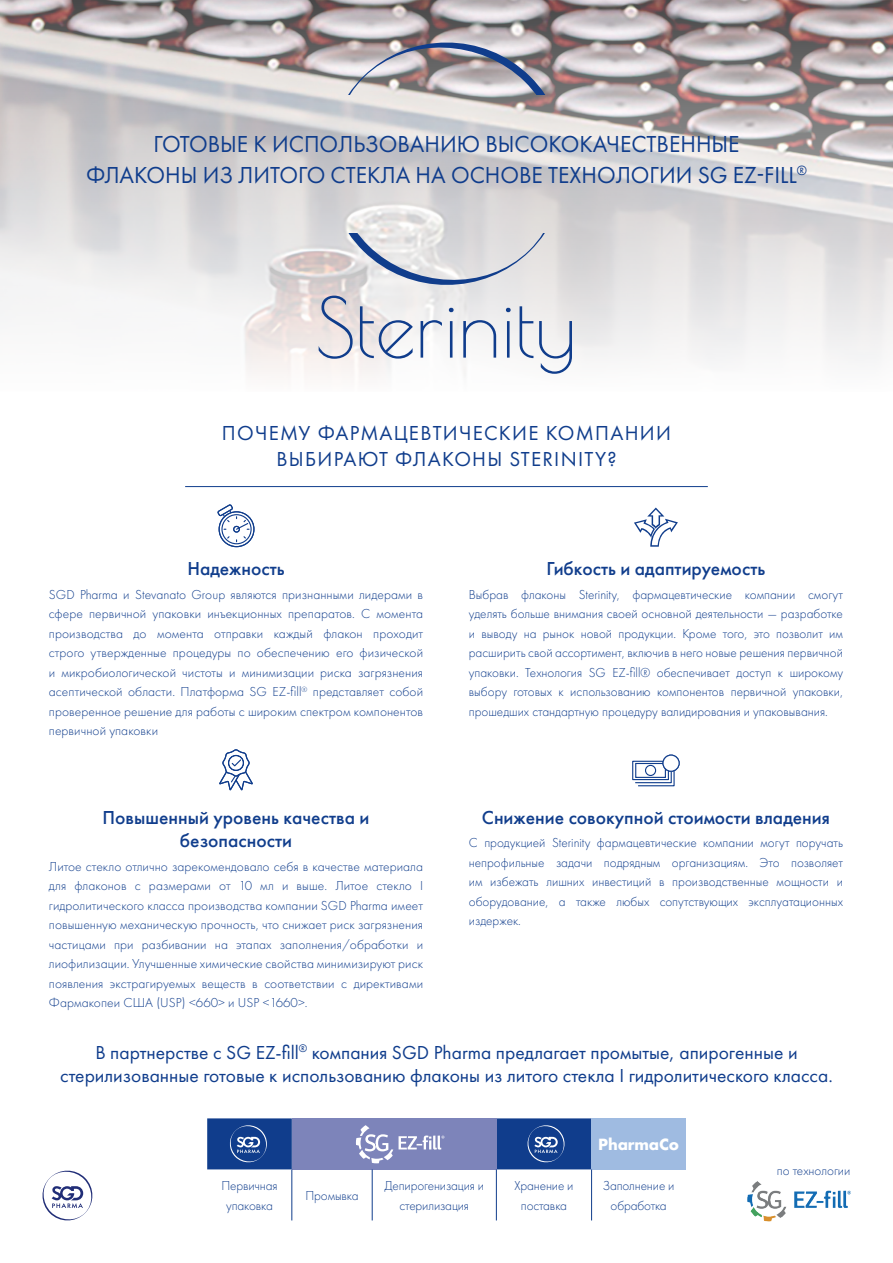
<style>
.page{position:relative;width:893px;height:1263px;background:#fff}
.page>*{position:absolute;margin:0;border:0;box-sizing:border-box;transform-origin:0 0}
.t1{font:24px/31.5px "Futura PT";color:#103d8c;text-align:center}
.t2{font:21px/25.2px "Futura PT";letter-spacing:.06em;color:#103d8c;text-align:center}
.t3{font:19.5px/23.4px "Futura PT";color:#103d8c;text-align:center}
.t4{font:500 19.5px/23.4px "Futura PT";color:#103d8c;text-align:center}
.t5{font:700 15px "Futura";letter-spacing:-.01em;color:#fff}
.t6{font:300 13.5px/19.5px "Futura PT";color:#103d8c;text-align:justify}
</style>
<div class="page">
<svg style="left:0;top:0;width:893px;height:376px"></svg>
<img style="left:329px;top:43px;width:235px;height:51px">
<svg style="left:329px;top:233px;width:235px;height:52px;background:#d0d2d9"></svg>
<hr style="left:185px;top:486px;width:523px;height:1px;background:#103d8c">
<svg style="left:43px;top:1170px;width:49px;height:50px"></svg>
<svg style="left:319px;top:296px;width:34px;height:63px;background:#cbc9d3"></svg>
<svg style="left:360px;top:306px;width:53px;height:53px"></svg>
<svg style="left:421px;top:320px;width:21px;height:38px"></svg>
<svg style="left:449px;top:308px;width:5px;height:4px"></svg>
<hr style="left:450px;top:321px;width:2px;height:37px;background:#103d8c">
<svg style="left:463px;top:320px;width:33px;height:38px"></svg>
<svg style="left:506px;top:308px;width:5px;height:4px"></svg>
<hr style="left:507px;top:321px;width:3px;height:37px;background:#103d8c">
<svg style="left:520px;top:306px;width:13px;height:52px"></svg>
<svg style="left:539px;top:321px;width:33px;height:53px"></svg>
<div style="left:592px;top:1118px;width:94px;height:51px;background:#9fbbe1"></div>
<hr style="left:291px;top:1169px;width:1px;height:51px;background:#103d8c">
<hr style="left:372px;top:1169px;width:1px;height:51px;background:#103d8c">
<hr style="left:496px;top:1169px;width:1px;height:51px;background:#103d8c">
<hr style="left:591px;top:1169px;width:1px;height:51px;background:#103d8c">
<svg style="left:207px;top:1118px;width:385px;height:51px;background:#556caa"></svg>
<svg style="left:634px;top:508px;width:44px;height:39px"></svg>
<svg style="left:219px;top:749px;width:34px;height:42px"></svg>
<svg style="left:632px;top:760px;width:43px;height:27px"></svg>
<svg style="left:663px;top:755px;width:16px;height:16px"></svg>
<div style="left:662px;top:754px;width:18px;height:18px;border:1px solid #103d8c;border-radius:50%"></div>
<div style="left:219px;top:511px;width:35px;height:36px;border:1px solid #103d8c;border-radius:50%"></div>
<svg style="left:217px;top:504px;width:35px;height:41px"></svg>
<img style="left:747px;top:1181px;width:104px;height:41px">
<h1 class="t1" style="left:86px;top:128px;width:722px">ГОТОВЫЕ К ИСПОЛЬЗОВАНИЮ ВЫСОКОКАЧЕСТВЕННЫЕ<br>ФЛАКОНЫ ИЗ ЛИТОГО СТЕКЛА НА ОСНОВЕ ТЕХНОЛОГИИ SG EZ-FILL<sup>®</sup></h1>
<h2 class="t2" style="left:222px;top:421px;width:451px">ПОЧЕМУ ФАРМАЦЕВТИЧЕСКИЕ КОМПАНИИ<br>ВЫБИРАЮТ ФЛАКОНЫ STERINITY?</h2>
<h3 class="t4" style="left:187px;top:557px;width:99px">Надежность</h3>
<p class="t6" style="left:49px;top:585px;width:376px">SGD Pharma и Stevanato Group являются признанными лидерами в сфере первичной упаковки инъекционных препаратов. С момента производства до момента отправки каждый флакон проходит строго утвержденные процедуры по обеспечению его физической и микробиологической чистоты и минимизации риска загрязнения асептической области. Платформа SG EZ-fill<sup>®</sup> представляет собой проверенное решение для работы с широким спектром компонентов первичной упаковки</p>
<h3 class="t4" style="left:102px;top:805px;width:269px">Повышенный уровень качества и безопасности</h3>
<p class="t6" style="left:49px;top:857px;width:376px">Литое стекло отлично зарекомендовало себя в качестве материала для флаконов с размерами от 10 мл и выше. Литое стекло I гидролитического класса производства компании SGD Pharma имеет повышенную механическую прочность, что снижает риск загрязнения частицами при разбивании на этапах заполнения/обработки и лиофилизации. Улучшенные химические свойства минимизируют риск появления экстрагируемых веществ в соответствии с директивами Фармакопеи США (USP) &lt;660&gt; и USP &lt;1660&gt;.</p>
<h3 class="t4" style="left:547px;top:557px;width:220px">Гибкость и адаптируемость</h3>
<p class="t6" style="left:469px;top:585px;width:376px">Выбрав флаконы Sterinity, фармацевтические компании смогут уделять больше внимания своей основной деятельности — разработке и выводу на рынок новой продукции. Кроме того, это позволит им расширить свой ассортимент, включив в него новые решения первичной упаковки. Технология SG EZ-fill® обеспечивает доступ к широкому выбору готовых к использованию компонентов первичной упаковки, прошедших стандартную процедуру валидирования и упаковывания.</p>
<h3 class="t4" style="left:482px;top:805px;width:349px">Снижение совокупной стоимости владения</h3>
<p class="t6" style="left:469px;top:833px;width:376px">С продукцией Sterinity фармацевтические компании могут поручать непрофильные задачи подрядным организациям. Это позволяет им избежать лишних инвестиций в производственные мощности и оборудование, а также любых сопутствующих эксплуатационных издержек.</p>
<h3 class="t3" style="left:60px;top:1040px;width:774px">В партнерстве с SG EZ-fill<sup>®</sup> компания SGD Pharma предлагает промытые, апирогенные и стерилизованные готовые к использованию флаконы из литого стекла I гидролитического класса.</h3>
<p class="t5" style="left:598px;top:1134px;width:82px">PharmaCo</p>
<p class="t6" style="left:221px;top:1176px;width:58px;text-align:center">Первичная упаковка</p>
<p class="t6" style="left:305px;top:1186px;width:55px">Промывка</p>
<p class="t6" style="left:385px;top:1176px;width:101px;text-align:center">Депирогенизация и стерилизация</p>
<p class="t6" style="left:514px;top:1176px;width:61px;text-align:center">Хранение и поставка</p>
<p class="t6" style="left:603px;top:1176px;width:73px;text-align:center">Заполнение и обработка</p>
<p class="t6" style="left:777px;top:1160px;width:75px">по технологии</p>
</div>
